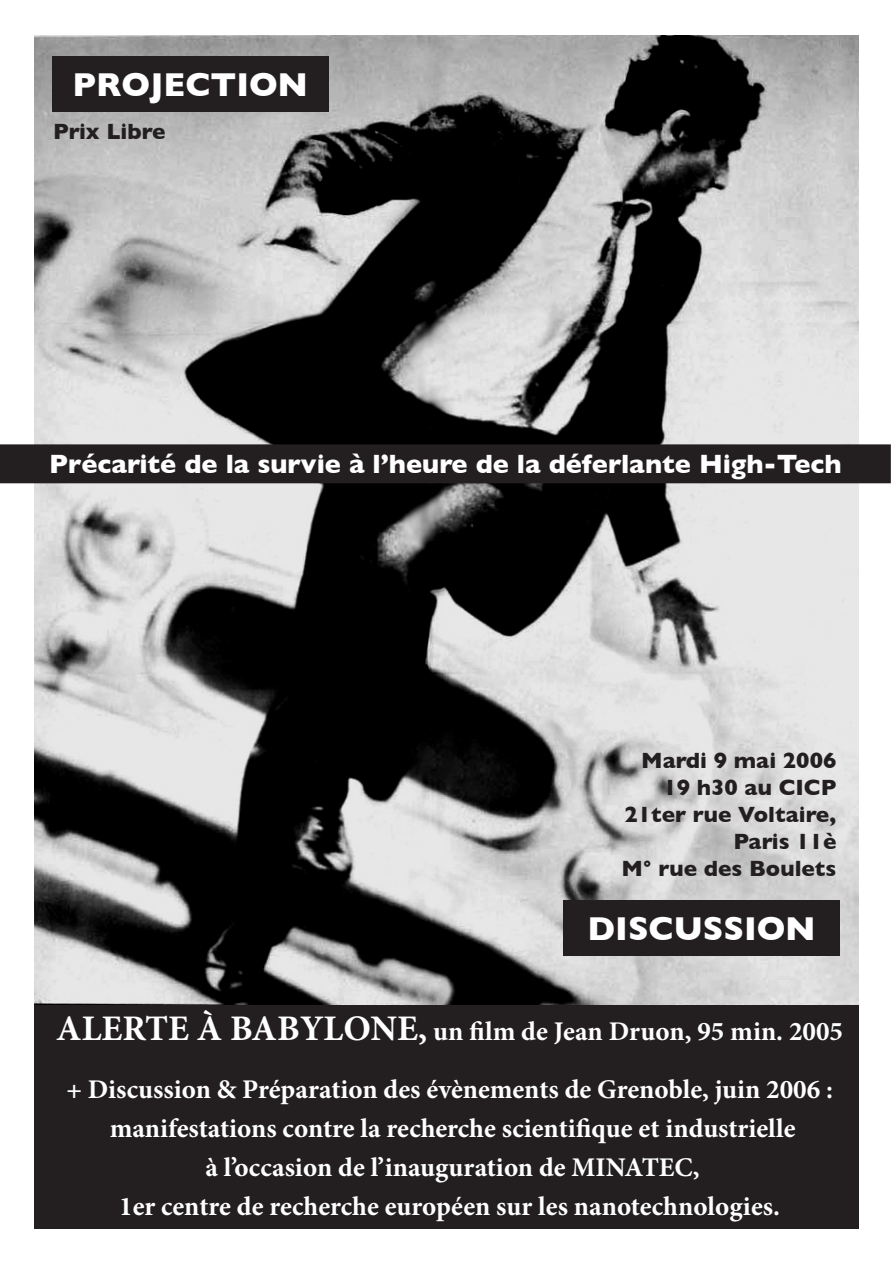
<style>
.page{position:relative;width:893px;height:1263px;background:#fff}
.page>*{position:absolute;margin:0;border:0;box-sizing:border-box;transform-origin:0 0}
.t1{font:700 33.75px "Gill Sans";color:#fff}
.t2{font:700 27px/39.3px "Minion Pro";color:#fff;text-align:center}
.t3{font:700 27px "Gill Sans";color:#fff}
.t4{font:700 22.5px/27px "Gill Sans";color:#231f20;text-align:right}
.s1{font-size:36px}
</style>
<div class="page">
<img style="left:34px;top:35px;width:825px;height:970px">
<div style="left:2px;top:446px;width:887px;height:36px;background:#231f20"></div>
<div style="left:0;top:444px;width:891px;height:39px;border:3px solid #231f20"></div>
<div style="left:52px;top:56px;width:276px;height:56px;background:#231f20"></div>
<div style="left:563px;top:900px;width:277px;height:56px;background:#231f20"></div>
<div style="left:34px;top:1005px;width:825px;height:224px;background:#231f20"></div>
<p class="t1" style="left:73px;top:64px;width:237px">PROJECTION</p>
<p class="t4" style="left:53px;top:118px;width:114px">Prix Libre</p>
<p class="t3" style="left:49px;top:448px;width:794px">Précarité de la survie à l’heure de la déferlante High-Tech</p>
<p class="t4" style="left:621px;top:747px;width:217px">Mardi 9 mai 2006<br>19 h30 au CICP<br>21ter rue Voltaire,<br>Paris 11è<br>M° rue des Boulets</p>
<p class="t1" style="left:588px;top:908px;width:230px">DISCUSSION</p>
<p class="t2" style="left:56px;top:1004px;width:788px;line-height:57.3px"><span class="s1">ALERTE À BABYLONE,</span> un film de Jean Druon, 95 min. 2005 + Discussion &amp; Préparation des évènements de Grenoble, juin 2006 :</p>
<p class="t2" style="left:110px;top:1110px;width:687px">manifestations contre la recherche scientifique et industrielle à l’occasion de l’inauguration de MINATEC,<br>1er centre de recherche européen sur les nanotechnologies.</p>
</div>
